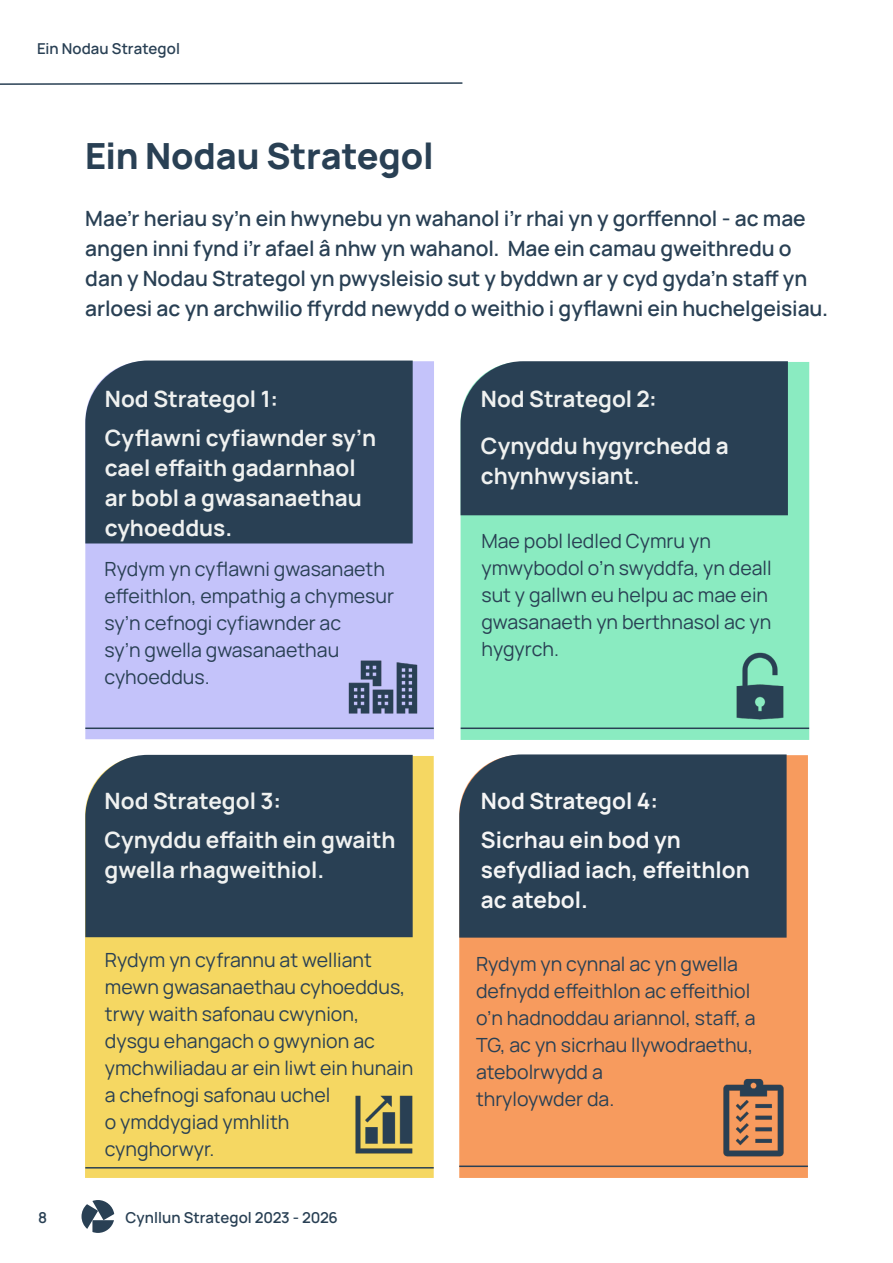
<style>
.page{position:relative;width:893px;height:1263px;background:#fff}
.page>*{position:absolute;margin:0;border:0;box-sizing:border-box;transform-origin:0 0}
.t1{font:800 36px "Manrope";letter-spacing:-.005em;color:#294054}
.t2{font:700 22.5px/38.5px "Manrope";color:#eff1f0}
.t3{font:700 22.5px/38.5px "Manrope";color:#f5f5f5}
.t4{font:600 21px/30px "Manrope";letter-spacing:-.005em;color:#294054}
.t5{font:19.5px/27px "Manrope";color:#294054}
.t6{font:600 15px "Manrope";letter-spacing:.005em;color:#294054}
</style>
<div class="page">
<svg style="left:0;top:82px;width:463px;height:3px"></svg>
<svg style="left:82px;top:1200px;width:32px;height:33px"></svg>
<div style="left:85px;top:756px;width:349px;height:422px;background:#f5d762"></div>
<div style="left:85px;top:754px;width:331px;height:186px;background:#294054"></div>
<div style="left:459px;top:755px;width:349px;height:423px;background:#f79b5e"></div>
<div style="left:459px;top:754px;width:331px;height:187px;background:#294054"></div>
<hr style="left:459px;top:1165px;width:349px;height:2px;background:#294054">
<div style="left:85px;top:361px;width:349px;height:378px;background:#c4c3fa"></div>
<div style="left:85px;top:360px;width:331px;height:186px;background:#294054"></div>
<hr style="left:85px;top:727px;width:349px;height:2px;background:#294054">
<div style="left:461px;top:362px;width:348px;height:378px;background:#8aebc1"></div>
<div style="left:460px;top:361px;width:331px;height:157px;background:#294054"></div>
<hr style="left:461px;top:727px;width:348px;height:2px;background:#294054">
<img style="left:344px;top:1085px;width:78px;height:79px">
<img style="left:343px;top:646px;width:81px;height:81px">
<img style="left:720px;top:646px;width:79px;height:80px">
<img style="left:707px;top:1072px;width:92px;height:92px">
<hr style="left:85px;top:1167px;width:349px;height:1px;background:#294054">
<p class="t6" style="left:37px;top:38px;width:144px">Ein Nodau Strategol</p>
<h1 class="t1" style="left:85px;top:130px;width:350px">Ein Nodau Strategol</h1>
<p class="t4" style="left:85px;top:202px;width:744px">Mae’r heriau sy’n ein hwynebu yn wahanol i’r rhai yn y gorffennol - ac mae angen inni fynd i’r afael â nhw yn wahanol. Mae ein camau gweithredu o dan y Nodau Strategol yn pwysleisio sut y byddwn ar y cyd gyda’n staff yn arloesi ac yn archwilio ffyrdd newydd o weithio i gyflawni ein huchelgeisiau.</p>
<p class="t2" style="left:105px;top:379px;width:273px">Nod Strategol 1:<br>Cyflawni cyfiawnder sy’n</p>
<p class="t2" style="left:105px;top:452px;width:259px;line-height:30px">cael effaith gadarnhaol ar bobl a gwasanaethau cyhoeddus.</p>
<p class="t5" style="left:105px;top:555px;width:291px">Rydym yn cyflawni gwasanaeth effeithlon, empathig a chymesur sy’n cefnogi cyfiawnder ac<br>sy’n gwella gwasanaethau cyhoeddus.</p>
<p class="t2" style="left:105px;top:781px;width:292px">Nod Strategol 3:<br>Cynyddu effaith ein gwaith</p>
<p class="t2" style="left:105px;top:849px;width:221px">gwella rhagweithiol.</p>
<p class="t2" style="left:481px;top:375px;width:249px;line-height:47px">Nod Strategol 2:<br>Cynyddu hygyrchedd a</p>
<p class="t2" style="left:481px;top:456px;width:161px">chynhwysiant.</p>
<p class="t5" style="left:481px;top:526px;width:292px">Mae pobl ledled Cymru yn ymwybodol o’n swyddfa, yn deall sut y gallwn eu helpu ac mae ein gwasanaeth yn berthnasol ac yn hygyrch.</p>
<p class="t3" style="left:481px;top:781px;width:201px">Nod Strategol 4:<br>Sicrhau ein bod yn</p>
<p class="t3" style="left:481px;top:854px;width:270px;line-height:30px">sefydliad iach, effeithlon ac atebol.</p>
<p class="t5" style="left:105px;top:945px;width:310px">Rydym yn cyfrannu at welliant mewn gwasanaethau cyhoeddus, trwy waith safonau cwynion, dysgu ehangach o gwynion ac ymchwiliadau ar ein liwt ein hunain a chefnogi safonau uchel<br>o ymddygiad ymhlith<br>cynghorwyr.</p>
<p class="t5" style="left:476px;top:949px;width:281px">Rydym yn cynnal ac yn gwella defnydd effeithlon ac effeithiol o’n hadnoddau ariannol, staff, a<br>TG, ac yn sicrhau llywodraethu, atebolrwydd a<br>thryloywder da.</p>
<p class="t6" style="left:38px;top:1206px;width:11px">8</p>
<p class="t6" style="left:125px;top:1206px;width:214px">Cynllun Strategol 2023 - 2026</p>
</div>
